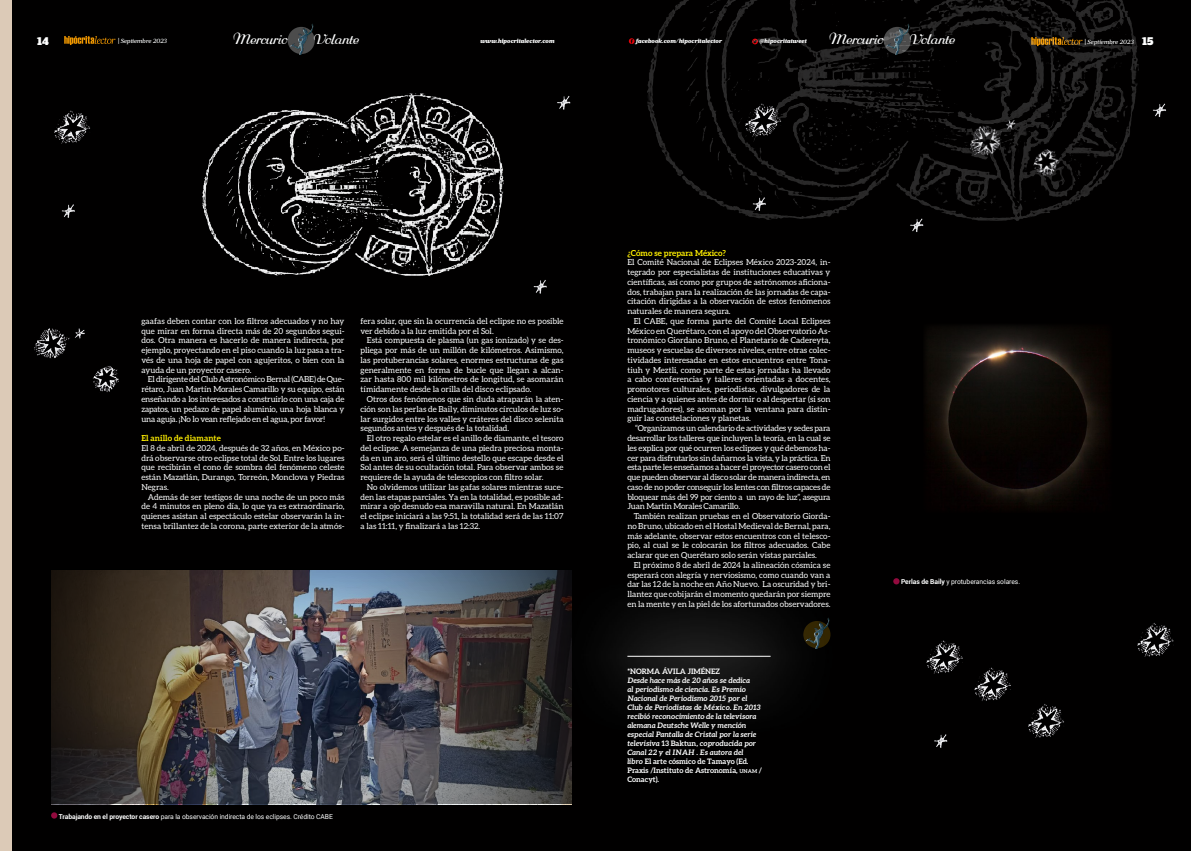
<style>
.page{position:relative;width:1191px;height:851px;background:#fff}
.page>*{position:absolute;margin:0;border:0;box-sizing:border-box;transform-origin:0 0}
.t1{font:15.23px "Rundkursiv";letter-spacing:-.03em;color:#fff}
.t2{font:9.75px "Alfa Slab One";color:#fff}
.t3{font:8.25px/9.8px "Aleo";color:#fff;text-align:justify}
.t4{font:700 8.25px "Aleo";color:#ffef00}
.t5{font:italic 700 7.5px/9px "Aleo";color:#fff}
.t6{font:700 7.5px "Aleo";color:#fff}
.t7{font:6.75px "Roboto";letter-spacing:-.01em;color:#fff}
.t8{font:italic 900 6px "Prumo Banner";color:#fff}
.t9{font:italic 500 6px "Prumo Banner";color:#fff}
.s1{font-weight:900;font-style:normal}
.s2{font-family:"Alfa Slab One";font-weight:400;font-style:normal;font-size:9.75px}
.s3{font-weight:700}
.s4{font-style:normal}
.s5{font-style:normal;font-size:5.25px}
</style>
<div class="page">
<div style="left:0;top:0;width:595px;height:850px;background:#dccab7"></div>
<div style="left:13px;top:0;width:1178px;height:850px;background:#010000"></div>
<svg style="left:629px;top:38px;width:5px;height:6px"></svg>
<div style="left:288px;top:27px;width:27px;height:27px;background:#4c4c4c;border-radius:50%"></div>
<img style="left:289px;top:24px;width:26px;height:30px">
<svg style="left:64px;top:36px;width:52px;height:9px"></svg>
<img style="left:926px;top:326px;width:183px;height:183px">
<img style="left:202px;top:93px;width:302px;height:183px">
<img style="left:647px;top:0;width:492px;height:219px">
<img style="left:51px;top:570px;width:521px;height:234px">
<img style="left:54px;top:110px;width:36px;height:108px">
<img style="left:726px;top:93px;width:81px;height:127px">
<img style="left:926px;top:640px;width:34px;height:108px">
<img style="left:956px;top:656px;width:55px;height:55px">
<img style="left:1009px;top:692px;width:55px;height:46px">
<img style="left:1137px;top:623px;width:37px;height:34px">
<img style="left:12px;top:288px;width:106px;height:145px">
<img style="left:933px;top:72px;width:138px;height:149px">
<img style="left:533px;top:280px;width:14px;height:14px">
<img style="left:1126px;top:90px;width:41px;height:44px">
<img style="left:883px;top:205px;width:65px;height:27px">
<img style="left:557px;top:96px;width:14px;height:14px">
<div style="left:556px;top:575px;width:285px;height:161px;background:#fff;opacity:.75"></div>
<hr style="left:627px;top:655px;width:143px;height:1px;background:#fff">
<svg style="left:51px;top:812px;width:6px;height:6px"></svg>
<svg style="left:893px;top:578px;width:6px;height:6px"></svg>
<p class="t2" style="left:37px;top:33px;width:13px">14</p>
<p class="t9" style="left:118px;top:38px;width:51px"><span class="s1">|</span> Septiembre 2023</p>
<h1 class="t1" style="left:232px;top:31px;width:56px">Mercurio</h1>
<h1 class="t1" style="left:313px;top:31px;width:46px">Volante</h1>
<p class="t8" style="left:480px;top:37px;width:75px">www.hipocritalector.com</p>
<p class="t8" style="left:636px;top:37px;width:88px">facebook.com/hipocritalector</p>
<p class="t8" style="left:759px;top:37px;width:49px">@hipocritatweet</p>
<h1 class="t1" style="left:828px;top:31px;width:56px">Mercurio</h1>
<h1 class="t1" style="left:909px;top:31px;width:46px">Volante</h1>
<p class="t9" style="left:1084px;top:39px;width:70px"><span class="s1">|</span> Septiembre 2023 <span class="s2">15</span></p>
<p class="t3" style="left:141px;top:316px;width:205px">gaafas deben contar con los filtros adecuados y no hay que mirar en forma directa más de 20 segundos segui&shy;dos. Otra manera es hacerlo de manera indirecta, por ejemplo, proyectando en el piso cuando la luz pasa a tra&shy;vés de una hoja de papel con agujeritos, o bien con la ayuda de un proyector casero.</p>
<p class="t3" style="left:141px;top:374px;width:205px;text-indent:6px">El dirigente del Club Astronómico Bernal (CABE) de Que&shy;rétaro, Juan Martín Morales Camarillo y su equipo, están enseñando a los interesados a construirlo con una caja de zapatos, un pedazo de papel aluminio, una hoja blanca y una aguja. ¡No lo vean reflejado en el agua, por favor!</p>
<p class="t4" style="left:141px;top:433px;width:81px">El anillo de diamante</p>
<p class="t3" style="left:141px;top:443px;width:205px">El 8 de abril de 2024, después de 32 años, en México po&shy;drá observarse otro eclipse total de Sol. Entre los lugares que recibirán el cono de sombra del fenómeno celeste están Mazatlán, Durango, Torreón, Monclova y Piedras Negras.</p>
<p class="t3" style="left:141px;top:491px;width:205px;text-indent:6px">Además de ser testigos de una noche de un poco más de 4 minutos en pleno día, lo que ya es extraordinario, quienes asistan al espectáculo estelar observarán la in&shy;tensa brillantez de la corona, parte exterior de la atmós-</p>
<p class="t3" style="left:360px;top:316px;width:205px">fera solar, que sin la ocurrencia del eclipse no es posible ver debido a la luz emitida por el Sol.</p>
<p class="t3" style="left:360px;top:335px;width:205px;text-indent:6px">Está compuesta de plasma (un gas ionizado) y se des&shy;pliega por más de un millón de kilómetros. Asimismo, las protuberancias solares, enormes estructuras de gas generalmente en forma de bucle que llegan a alcan&shy;zar hasta 800 mil kilómetros de longitud, se asomarán tímidamente desde la orilla del disco eclipsado.</p>
<p class="t3" style="left:360px;top:394px;width:205px;text-indent:6px">Otros dos fenómenos que sin duda atraparán la aten&shy;ción son las perlas de Baily, diminutos círculos de luz so&shy;lar surgidos entre los valles y cráteres del disco selenita segundos antes y después de la totalidad.</p>
<p class="t3" style="left:360px;top:433px;width:205px;text-indent:6px">El otro regalo estelar es el anillo de diamante, el tesoro del eclipse. A semejanza de una piedra preciosa monta&shy;da en un aro, será el último destello que escape desde el Sol antes de su ocultación total. Para observar ambos se requiere de la ayuda de telescopios con filtro solar.</p>
<p class="t3" style="left:360px;top:482px;width:205px;text-indent:6px">No olvidemos utilizar las gafas solares mientras suce&shy;den las etapas parciales. Ya en la totalidad, es posible ad&shy;mirar a ojo desnudo esa maravilla natural. En Mazatlán el eclipse iniciará a las 9:51, la totalidad será de las 11:07 a las 11:11, y finalizará a las 12:32.</p>
<p class="t7" style="left:59px;top:811px;width:275px"><span class="s3">Trabajando en el proyector casero</span> para la observación indirecta de los eclipses. Crédito CABE</p>
<p class="t4" style="left:627px;top:248px;width:100px">¿Cómo se prepara México?</p>
<p class="t3" style="left:627px;top:257px;width:205px">El Comité Nacional de Eclipses México 2023-2024, in&shy;tegrado por especialistas de instituciones educativas y científicas, así como por grupos de astrónomos aficiona&shy;dos, trabajan para la realización de las jornadas de capa&shy;citación dirigidas a la observación de estos fenómenos naturales de manera segura.</p>
<p class="t3" style="left:627px;top:316px;width:205px;text-indent:6px">El CABE, que forma parte del Comité Local Eclipses México en Querétaro, con el apoyo del Observatorio As&shy;tronómico Giordano Bruno, el Planetario de Cadereyta, museos y escuelas de diversos niveles, entre otras colec&shy;tividades interesadas en estos encuentros entre Tona&shy;tiuh y Meztli, como parte de estas jornadas ha llevado a cabo conferencias y talleres orientadas a docentes, promotores culturales, periodistas, divulgadores de la ciencia y a quienes antes de dormir o al despertar (si son madrugadores), se asoman por la ventana para distin&shy;guir las constelaciones y planetas.</p>
<p class="t3" style="left:627px;top:423px;width:205px;text-indent:8px">“Organizamos un calendario de actividades y sedes para desarrollar los talleres que incluyen la teoría, en la cual se les explica por qué ocurren los eclipses y qué debemos ha&shy;cer para disfrutarlos sin dañarnos la vista, y la práctica. En esta parte les enseñamos a hacer el proyector casero con el que pueden observar al disco solar de manera indirecta, en caso de no poder conseguir los lentes con filtros capaces de bloquear más del 99 por ciento a un rayo de luz”, asegura Juan Martín Morales Camarillo.</p>
<p class="t3" style="left:627px;top:511px;width:205px;text-indent:6px">También realizan pruebas en el Observatorio Giorda&shy;no Bruno, ubicado en el Hostal Medieval de Bernal, para, más adelante, observar estos encuentros con el telesco&shy;pio, al cual se le colocarán los filtros adecuados. Cabe aclarar que en Querétaro solo serán vistas parciales.</p>
<p class="t3" style="left:627px;top:560px;width:205px;text-indent:6px">El próximo 8 de abril de 2024 la alineación cósmica se esperará con alegría y nerviosismo, como cuando van a dar las 12 de la noche en Año Nuevo. La oscuridad y bri&shy;llantez que cobijarán el momento quedarán por siempre en la mente y en la piel de los afortunados observadores.</p>
<p class="t6" style="left:627px;top:666px;width:94px">*NORMA ÁVILA JIMÉNEZ</p>
<p class="t5" style="left:627px;top:675px;width:136px">Desde hace más de 20 años se dedica<br>al periodismo de ciencia. Es Premio Nacional de Periodismo 2015 por el Club de Periodistas de México. En 2013 recibió reconocimiento de la televisora alemana Deutsche Welle y mención especial Pantalla de Cristal por la serie televisiva <span class="s4">13 Baktun</span>, coproducida por Canal 22 y el INAH . Es autora del<br>libro <span class="s4">El arte cósmico de Tamayo (Ed.<br>Praxis /Instituto de Astronomía,</span> <span class="s5">UNAM</span> <span class="s4">/ Conacyt).</span></p>
<p class="t7" style="left:901px;top:577px;width:120px"><span class="s3">Perlas de Baily</span> y protuberancias solares.</p>
</div>
